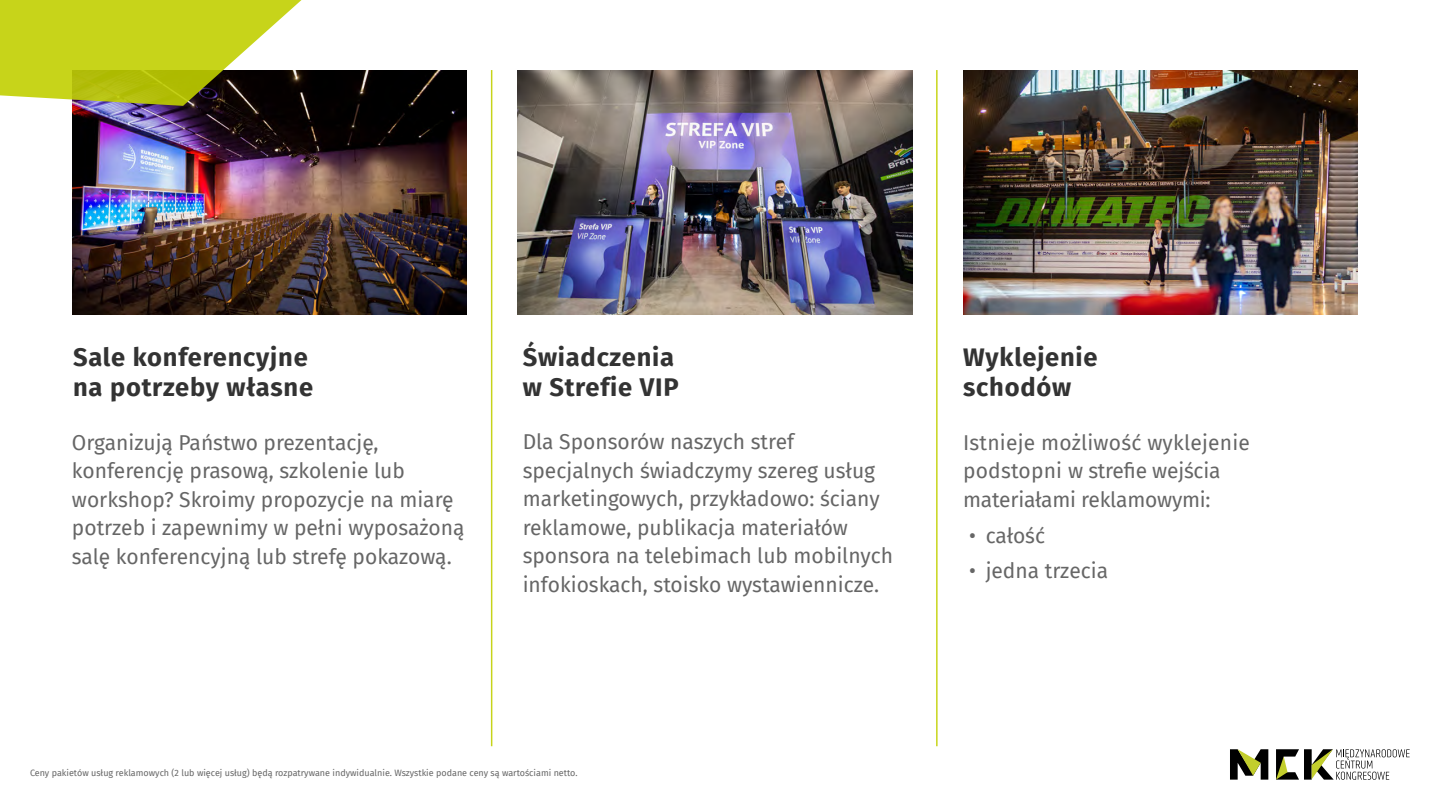
<style>
.page{position:relative;width:1440px;height:810px;background:#fff}
.page>*{position:absolute;margin:0;border:0;box-sizing:border-box;transform-origin:0 0}
.t1{font:700 25.5px/30.6px "Fira Sans";letter-spacing:.03em;color:#333}
.t2{font:21px/28.5px "Fira Sans";color:#666}
.t3{font:9px "Fira Sans";color:#666}
</style>
<div class="page">
<img style="left:72px;top:70px;width:395px;height:245px">
<svg style="left:0;top:0;width:302px;height:106px"></svg>
<hr style="left:491px;top:70px;width:1px;height:676px;background:#c1d000">
<hr style="left:936px;top:70px;width:2px;height:676px;background:#c1d000">
<img style="left:963px;top:70px;width:395px;height:245px">
<img style="left:518px;top:70px;width:394px;height:245px">
<svg style="left:1230px;top:749px;width:180px;height:31px"></svg>
<p class="t1" style="left:73px;top:340px;width:242px">Sale konferencyjne na potrzeby własne</p>
<p class="t2" style="left:72px;top:427px;width:394px">Organizują Państwo prezentację, konferencję prasową, szkolenie lub workshop? Skroimy propozycje na miarę potrzeb i zapewnimy w pełni wyposażoną salę konferencyjną lub strefę pokazową.</p>
<p class="t1" style="left:523px;top:340px;width:157px">Świadczenia w Strefie VIP</p>
<p class="t2" style="left:523px;top:427px;width:372px">Dla Sponsorów naszych stref specjalnych świadczymy szereg usług marketingowych, przykładowo: ściany reklamowe, publikacja materiałów sponsora na telebimach lub mobilnych infokioskach, stoisko wystawiennicze.</p>
<p class="t3" style="left:30px;top:766px;width:549px">Ceny pakietów usług reklamowych (2 lub więcej usług) będą rozpatrywane indywidualnie. Wszystkie podane ceny są wartościami netto.</p>
<p class="t1" style="left:963px;top:340px;width:136px">Wyklejenie schodów</p>
<p class="t2" style="left:963px;top:427px;width:288px">Istnieje możliwość wyklejenie podstopni w strefie wejścia materiałami reklamowymi:</p>
<p class="t2" style="left:969px;top:520px;width:77px">• całość</p>
<p class="t2" style="left:969px;top:556px;width:141px">• jedna trzecia</p>
</div>
